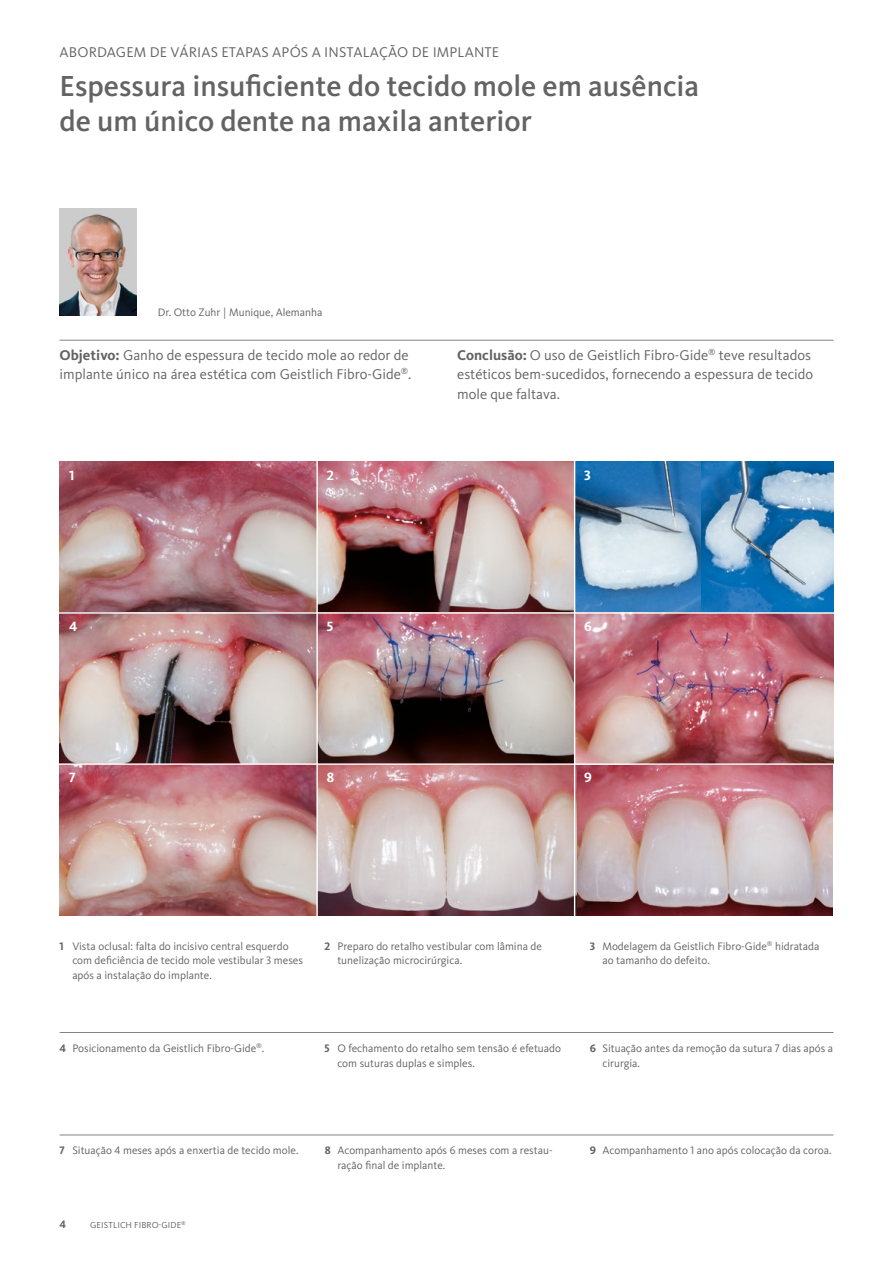
<style>
.page{position:relative;width:893px;height:1263px;background:#fff}
.page>*{position:absolute;margin:0;border:0;box-sizing:border-box;transform-origin:0 0}
.t1{font:500 30px/34px "Kievit Pro";color:#646363}
.t2{font:14.7px/19.5px "Kievit Pro";color:#646363}
.t3{font:700 13.95px "Kievit Pro";color:#fff}
.t4{font:11.25px/14.7px "Kievit Pro";color:#646363}
.t5{font:700 11.25px "Kievit Pro";color:#646363}
.t6{font:9px "Kievit Pro";letter-spacing:.01em;color:#646363}
.s1{font-weight:700}
</style>
<div class="page">
<img style="left:60px;top:209px;width:77px;height:107px">
<img style="left:60px;top:462px;width:514px;height:453px">
<img style="left:575px;top:614px;width:258px;height:301px">
<img style="left:575px;top:462px;width:126px;height:150px">
<img style="left:701px;top:462px;width:132px;height:150px">
<hr style="left:60px;top:1032px;width:773px;height:1px;background:#646363">
<hr style="left:60px;top:1135px;width:773px;height:1px;background:#646363">
<hr style="left:316px;top:459px;width:2px;height:470px;background:#fff">
<hr style="left:39px;top:612px;width:798px;height:2px;background:#fff">
<hr style="left:39px;top:763px;width:798px;height:2px;background:#fff">
<hr style="left:60px;top:340px;width:773px;height:1px;background:#646363">
<h2 class="t2" style="left:60px;top:43px;width:441px">ABORDAGEM DE VÁRIAS ETAPAS APÓS A INSTALAÇÃO DE IMPLANTE</h2>
<h1 class="t1" style="left:60px;top:69px;width:641px">Espessura insuficiente do tecido mole em ausência de um único dente na maxila anterior</h1>
<p class="t4" style="left:158px;top:305px;width:166px">Dr. Otto Zuhr | Munique, Alemanha</p>
<h2 class="t2" style="left:60px;top:345px;width:353px"><span class="s1">Objetivo:</span> Ganho de espessura de tecido mole ao redor de implante único na área estética com Geistlich Fibro-Gide<sup>®</sup>.</h2>
<h2 class="t2" style="left:457px;top:345px;width:358px"><span class="s1">Conclusão:</span> O uso de Geistlich Fibro-Gide<sup>®</sup> teve resultados estéticos bem-sucedidos, fornecendo a espessura de tecido mole que faltava.</h2>
<p class="t3" style="left:69px;top:467px;width:7px">1</p>
<p class="t3" style="left:327px;top:467px;width:9px">2</p>
<p class="t3" style="left:584px;top:467px;width:8px">3</p>
<p class="t3" style="left:69px;top:618px;width:10px">4</p>
<p class="t3" style="left:327px;top:618px;width:8px">5</p>
<p class="t3" style="left:584px;top:618px;width:9px">6</p>
<p class="t3" style="left:69px;top:769px;width:8px">7</p>
<p class="t3" style="left:327px;top:769px;width:9px">8</p>
<p class="t3" style="left:584px;top:769px;width:9px">9</p>
<p class="t4" style="left:72px;top:938px;width:232px;text-indent:-13px"><span class="s1">1</span> Vista oclusal: falta do incisivo central esquerdo com deficiência de tecido mole vestibular 3 meses após a instalação do implante.</p>
<p class="t4" style="left:337px;top:938px;width:206px;text-indent:-13px"><span class="s1">2</span> Preparo do retalho vestibular com lâmina de tunelização microcirúrgica.</p>
<p class="t4" style="left:602px;top:938px;width:218px;text-indent:-13px"><span class="s1">3</span> Modelagem da Geistlich Fibro-Gide<sup>®</sup> hidratada ao tamanho do defeito.</p>
<p class="t4" style="left:60px;top:1041px;width:206px"><span class="s1">4</span> Posicionamento da Geistlich Fibro-Gide<sup>®</sup>.</p>
<p class="t4" style="left:337px;top:1041px;width:225px;text-indent:-13px"><span class="s1">5</span> O fechamento do retalho sem tensão é efetuado com suturas duplas e simples.</p>
<p class="t4" style="left:602px;top:1041px;width:232px;text-indent:-13px"><span class="s1">6</span> Situação antes da remoção da sutura 7 dias após a cirurgia.</p>
<p class="t4" style="left:60px;top:1143px;width:240px"><span class="s1">7</span> Situação 4 meses após a enxertia de tecido mole.</p>
<p class="t4" style="left:337px;top:1143px;width:217px;text-indent:-13px"><span class="s1">8</span> Acompanhamento após 6 meses com a restau&shy;ração final de implante.</p>
<p class="t4" style="left:590px;top:1143px;width:243px"><span class="s1">9</span> Acompanhamento 1 ano após colocação da coroa.</p>
<p class="t5" style="left:60px;top:1217px;width:8px">4</p>
<p class="t6" style="left:90px;top:1219px;width:97px">GEISTLICH FIBRO-GIDE<sup>®</sup></p>
</div>
